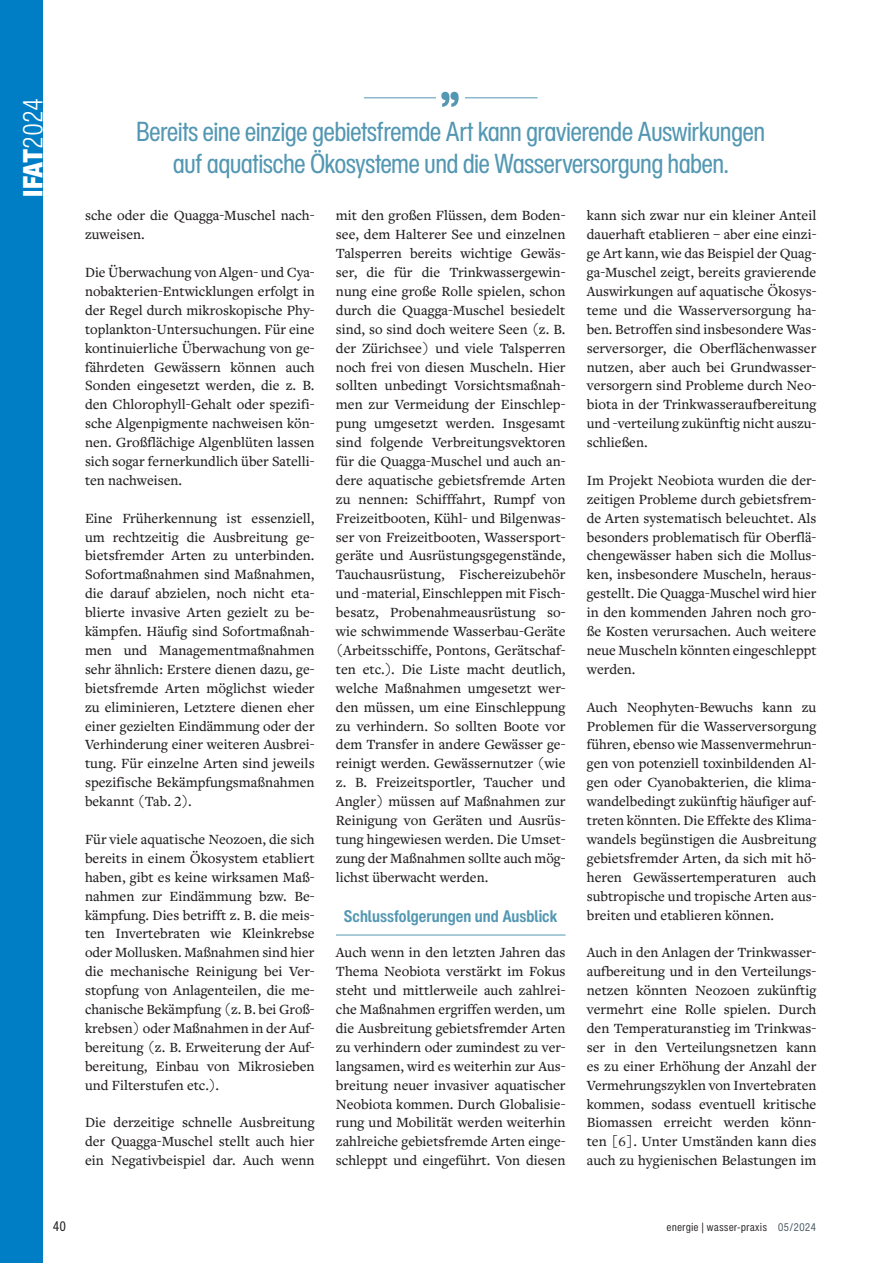
<style>
.page{position:relative;width:893px;height:1263px;background:#fff}
.page>*{position:absolute;margin:0;border:0;box-sizing:border-box;transform-origin:0 0}
.t1{font:condensed 27px/32.4px "Helvetica Now Display";color:#5397b2;text-align:center}
.t2{font:900 condensed 27px "Helvetica Now Text";color:#fff}
.t3{font:700 condensed 16.5px "Helvetica Now Text";color:#5397b2}
.t4{font:500 14.7px/18.9px "Freight Text Pro";color:#231f20;text-align:justify}
.t5{font:condensed 13.5px "Helvetica Now Text";color:#231f20}
.t6{font:condensed 10.5px "Helvetica Now Micro";color:#231f20}
.s1{font-weight:300}
.s2{color:#45555d}
</style>
<div class="page">
<hr style="left:336px;top:935px;width:230px;height:1px;background:#5397b2">
<hr style="left:364px;top:97px;width:174px;height:1px;background:#5397b2">
<div style="left:436px;top:89px;width:29px;height:21px;background:#fff"></div>
<svg style="left:441px;top:92px;width:18px;height:15px"></svg>
<div style="left:0;top:0;width:43px;height:1263px;background:#007ec5"></div>
<h1 class="t2" style="left:15px;top:197px;width:100px;rotate:-90deg">IFAT<span class="s1">2024</span></h1>
<h1 class="t1" style="left:136px;top:115px;width:630px">Bereits eine einzige gebietsfremde Art kann gravierende Auswirkungen auf aquatische Ökosysteme und die Wasserversorgung haben.</h1>
<p class="t4" style="left:85px;top:206px;width:231px">sche oder die Quagga-Muschel nach&shy;zuweisen.</p>
<p class="t4" style="left:85px;top:262px;width:231px">Die Überwachung von Algen- und Cya&shy;nobakterien-Entwicklungen erfolgt in der Regel durch mikroskopische Phy&shy;toplankton-Untersuchungen. Für eine kontinuierliche Überwachung von ge&shy;fährdeten Gewässern können auch Sonden eingesetzt werden, die z. B. den Chlorophyll-Gehalt oder spezifi&shy;sche Algenpigmente nachweisen kön&shy;nen. Großflächige Algenblüten lassen sich sogar fernerkundlich über Satelli&shy;ten nachweisen.</p>
<p class="t4" style="left:85px;top:508px;width:231px">Eine Früherkennung ist essenziell, um rechtzeitig die Ausbreitung ge&shy;bietsfremder Arten zu unterbinden.<br>Sofortmaßnahmen sind Maßnahmen, die darauf abzielen, noch nicht eta&shy;blierte invasive Arten gezielt zu be&shy;kämpfen. Häufig sind Sofortmaßnah&shy;men und Managementmaßnahmen sehr ähnlich: Erstere dienen dazu, ge&shy;bietsfremde Arten möglichst wieder zu eliminieren, Letztere dienen eher einer gezielten Eindämmung oder der Verhinderung einer weiteren Ausbrei&shy;tung. Für einzelne Arten sind jeweils spezifische Bekämpfungsmaßnahmen bekannt (Tab. 2).</p>
<p class="t4" style="left:85px;top:829px;width:231px">Für viele aquatische Neozoen, die sich bereits in einem Ökosystem etabliert haben, gibt es keine wirksamen Maß&shy;nahmen zur Eindämmung bzw. Be&shy;kämpfung. Dies betrifft z. B. die meis&shy;ten Invertebraten wie Kleinkrebse oder Mollusken. Maßnahmen sind hier die mechanische Reinigung bei Ver&shy;stopfung von Anlagenteilen, die me&shy;chanische Bekämpfung (z. B. bei Groß&shy;krebsen) oder Maßnahmen in der Auf&shy;bereitung (z. B. Erweiterung der Auf&shy;bereitung, Einbau von Mikrosieben und Filterstufen etc.).</p>
<p class="t4" style="left:85px;top:1113px;width:231px">Die derzeitige schnelle Ausbreitung der Quagga-Muschel stellt auch hier ein Negativbeispiel dar. Auch wenn</p>
<p class="t4" style="left:336px;top:206px;width:231px">mit den großen Flüssen, dem Boden&shy;see, dem Halterer See und einzelnen Talsperren bereits wichtige Gewäs&shy;ser, die für die Trinkwassergewin&shy;nung eine große Rolle spielen, schon durch die Quagga-Muschel besiedelt sind, so sind doch weitere Seen (z. B. der Zürichsee) und viele Talsperren noch frei von diesen Muscheln. Hier sollten unbedingt Vorsichtsmaßnah&shy;men zur Vermeidung der Einschlep&shy;pung umgesetzt werden. Insgesamt sind folgende Verbreitungsvektoren für die Quagga-Muschel und auch an&shy;dere aquatische gebietsfremde Arten zu nennen: Schifffahrt, Rumpf von Freizeitbooten, Kühl- und Bilgenwas&shy;ser von Freizeitbooten, Wassersport&shy;geräte und Ausrüstungsgegenstände, Tauchausrüstung, Fischereizubehör und -material, Einschleppen mit Fisch&shy;besatz, Probenahmeausrüstung so&shy;wie schwimmende Wasserbau-Geräte (Arbeitsschiffe, Pontons, Gerätschaf&shy;ten etc.). Die Liste macht deutlich, welche Maßnahmen umgesetzt wer&shy;den müssen, um eine Einschleppung zu verhindern. So sollten Boote vor dem Transfer in andere Gewässer ge&shy;reinigt werden. Gewässernutzer (wie z. B. Freizeitsportler, Taucher und Angler) müssen auf Maßnahmen zur Reinigung von Geräten und Ausrüs&shy;tung hingewiesen werden. Die Umset&shy;zung der Maßnahmen sollte auch mög&shy;lichst überwacht werden.</p>
<p class="t3" style="left:344px;top:905px;width:215px">Schlussfolgerungen und Ausblick</p>
<p class="t4" style="left:336px;top:943px;width:231px">Auch wenn in den letzten Jahren das Thema Neobiota verstärkt im Fokus steht und mittlerweile auch zahlrei&shy;che Maßnahmen ergriffen werden, um die Ausbreitung gebietsfremder Arten zu verhindern oder zumindest zu ver&shy;langsamen, wird es weiterhin zur Aus&shy;breitung neuer invasiver aquatischer Neobiota kommen. Durch Globalisie&shy;rung und Mobilität werden weiterhin zahlreiche gebietsfremde Arten einge&shy;schleppt und eingeführt. Von diesen</p>
<p class="t4" style="left:587px;top:206px;width:231px">kann sich zwar nur ein kleiner Anteil dauerhaft etablieren – aber eine einzi&shy;ge Art kann, wie das Beispiel der Quag&shy;ga-Muschel zeigt, bereits gravierende Auswirkungen auf aquatische Ökosys&shy;teme und die Wasserversorgung ha&shy;ben. Betroffen sind insbesondere Was&shy;serversorger, die Oberflächenwasser nutzen, aber auch bei Grundwasser&shy;versorgern sind Probleme durch Neo&shy;biota in der Trinkwasseraufbereitung und -verteilung zukünftig nicht auszu&shy;schließen.</p>
<p class="t4" style="left:587px;top:470px;width:231px">Im Projekt Neobiota wurden die der&shy;zeitigen Probleme durch gebietsfrem&shy;de Arten systematisch beleuchtet. Als besonders problematisch für Oberflä&shy;chengewässer haben sich die Mollus&shy;ken, insbesondere Muscheln, heraus&shy;gestellt. Die Quagga-Muschel wird hier in den kommenden Jahren noch gro&shy;ße Kosten verursachen. Auch weitere neue Muscheln könnten eingeschleppt werden.</p>
<p class="t4" style="left:587px;top:697px;width:231px">Auch Neophyten-Bewuchs kann zu Problemen für die Wasserversorgung führen, ebenso wie Massenvermehrun&shy;gen von potenziell toxinbildenden Al&shy;gen oder Cyanobakterien, die klima&shy;wandelbedingt zukünftig häufiger auf&shy;treten könnten. Die Effekte des Klima&shy;wandels begünstigen die Ausbreitung gebietsfremder Arten, da sich mit hö&shy;heren Gewässertemperaturen auch subtropische und tropische Arten aus&shy;breiten und etablieren können.</p>
<p class="t4" style="left:587px;top:943px;width:231px">Auch in den Anlagen der Trinkwasser&shy;aufbereitung und in den Verteilungs&shy;netzen könnten Neozoen zukünftig vermehrt eine Rolle spielen. Durch den Temperaturanstieg im Trinkwas&shy;ser in den Verteilungsnetzen kann es zu einer Erhöhung der Anzahl der Vermehrungszyklen von Invertebraten kommen, sodass eventuell kritische Biomassen erreicht werden könn&shy;ten [6]. Unter Umständen kann dies auch zu hygienischen Belastungen im</p>
<p class="t5" style="left:53px;top:1217px;width:15px">40</p>
<p class="t6" style="left:667px;top:1220px;width:151px">energie | wasser-praxis <span class="s2">05/2024</span></p>
</div>
